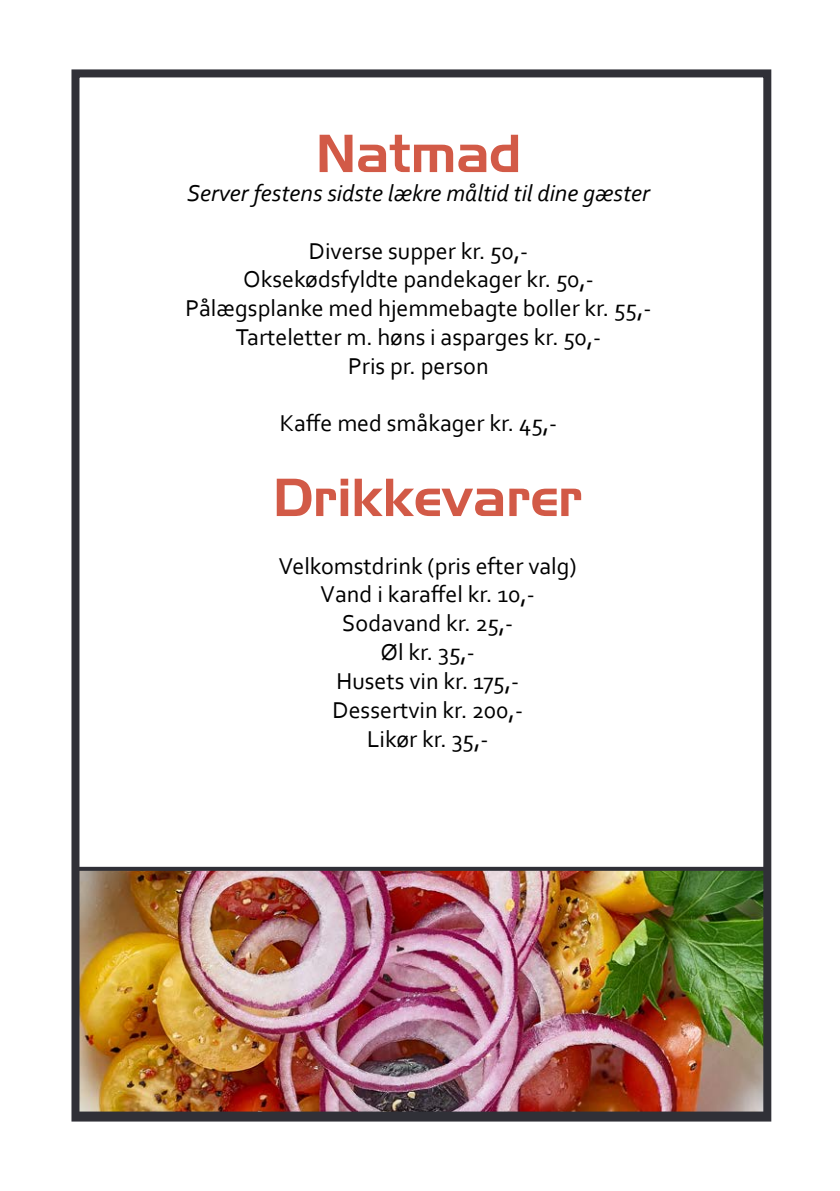
<style>
.page{position:relative;width:840px;height:1191px;background:#fff}
.page>*{position:absolute;margin:0;border:0;box-sizing:border-box;transform-origin:0 0}
.t1{font:52px "Handel Gothic BT";color:#d25a47}
.t2{font:24px/28.8px "Corbel";color:#000;text-align:center}
.t3{font:italic 24px "Corbel";color:#000}
</style>
<div class="page">
<img style="left:80px;top:872px;width:681px;height:238px">
<div style="left:73px;top:867px;width:695px;height:248px;border:4px solid #303037"></div>
<div style="left:71px;top:69px;width:699px;height:1052px;border:8px solid #303037"></div>
<p class="t1" style="left:315px;top:122px;width:207px">Natmad</p>
<p class="t3" style="left:187px;top:178px;width:464px">Server festens sidste lækre måltid til dine gæster</p>
<p class="t2" style="left:185px;top:235px;width:467px">Diverse supper kr. 50,-<br>Oksekødsfyldte pandekager kr. 50,-<br>Pålægsplanke med hjemmebagte boller kr. 55,-<br>Tarteletter m. høns i asparges kr. 50,-<br>Pris pr. person</p>
<p class="t2" style="left:279px;top:408px;width:279px">Kaffe med småkager kr. 45,-</p>
<p class="t1" style="left:273px;top:466px;width:311px">Drikkevarer</p>
<p class="t2" style="left:278px;top:550px;width:299px">Velkomstdrink (pris efter valg)<br>Vand i karaffel kr. 10,-<br>Sodavand kr. 25,-<br>Øl kr. 35,-<br>Husets vin kr. 175,-<br>Dessertvin kr. 200,-<br>Likør kr. 35,-</p>
</div>
